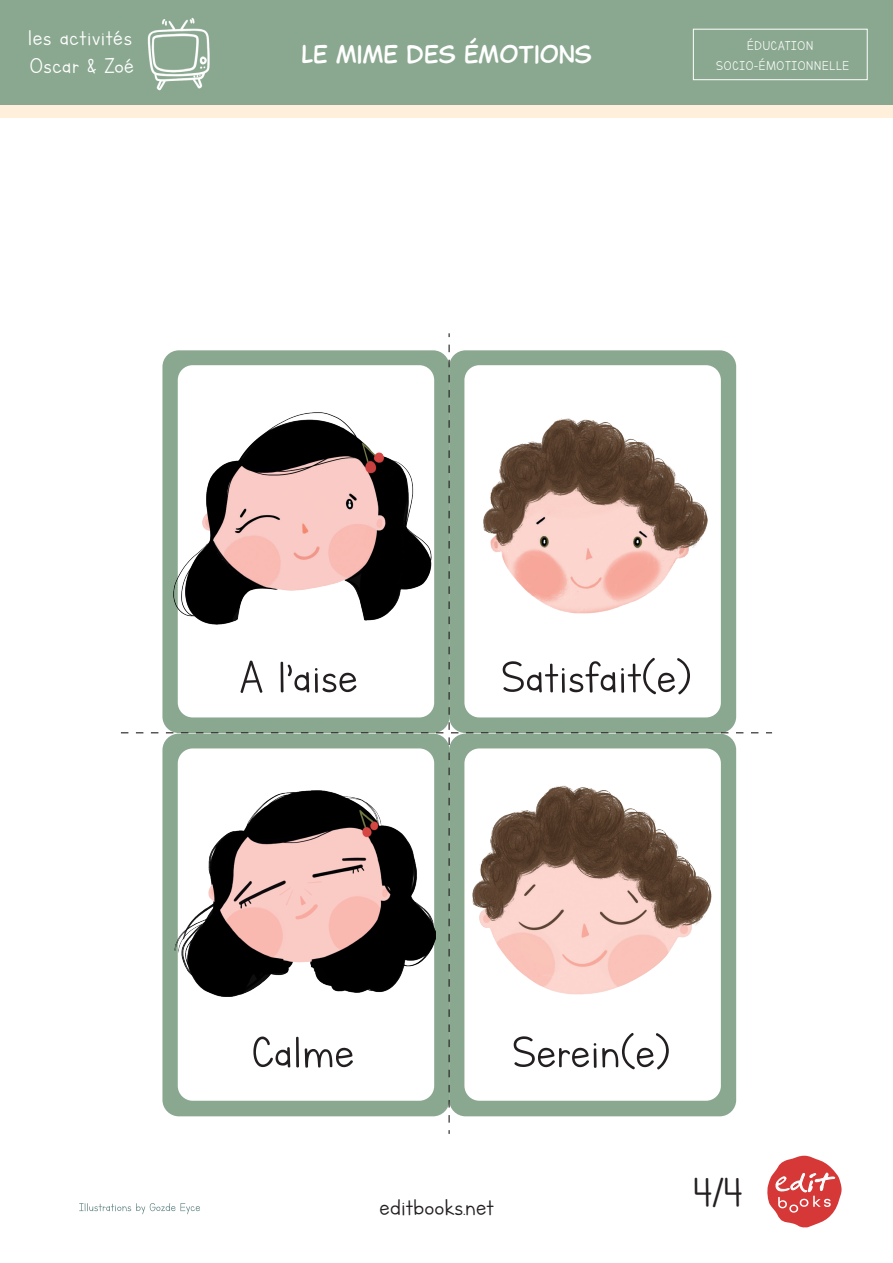
<style>
.page{position:relative;width:893px;height:1263px;background:#fff}
.page>*{position:absolute;margin:0;border:0;box-sizing:border-box;transform-origin:0 0}
.t1{font:51.9px "Lettersfor Learners";color:#231f20}
.t2{font:48px "Lettersfor Learners";color:#231f20}
.t3{font:27px "Lettersfor Learners";color:#231f20}
.t4{font:25.5px/27.3px "Lettersfor Learners";letter-spacing:.02em;color:#fff}
.t5{font:24px "Captain Comic";color:#fff}
.t6{font:15px/19.5px "Lettersfor Learners";letter-spacing:.05em;color:#fff;text-align:center}
</style>
<div class="page">
<svg style="left:767px;top:1156px;width:74px;height:72px"></svg>
<div style="left:0;top:0;width:893px;height:106px;background:#8aa890"></div>
<div style="left:693px;top:29px;width:174px;height:51px;border:1px solid #fff"></div>
<div style="left:0;top:105px;width:893px;height:13px;background:#fef0da"></div>
<img style="left:147px;top:18px;width:63px;height:73px">
<svg style="left:121px;top:345px;width:651px;height:789px"></svg>
<img style="left:170px;top:412px;width:261px;height:213px">
<img style="left:175px;top:790px;width:260px;height:206px">
<img style="left:473px;top:786px;width:239px;height:208px">
<img style="left:484px;top:418px;width:224px;height:195px">
<svg style="left:79px;top:1203px;width:121px;height:11px"></svg>
<p class="t4" style="left:28px;top:24px;width:108px">les activités<br>Oscar &amp; Zoé</p>
<p class="t5" style="left:301px;top:37px;width:292px">LE MIME DES ÉMOTIONS</p>
<p class="t6" style="left:716px;top:36px;width:135px">ÉDUCATION<br>SOCIO-ÉMOTIONNELLE</p>
<p class="t1" style="left:240px;top:649px;width:119px">A l’aise</p>
<p class="t1" style="left:501px;top:649px;width:192px">Satisfait(e)</p>
<p class="t1" style="left:252px;top:1024px;width:104px">Calme</p>
<p class="t1" style="left:512px;top:1024px;width:160px">Serein(e)</p>
<p class="t3" style="left:380px;top:1192px;width:116px">editbooks.net</p>
<p class="t2" style="left:693px;top:1166px;width:51px">4/4</p>
</div>
